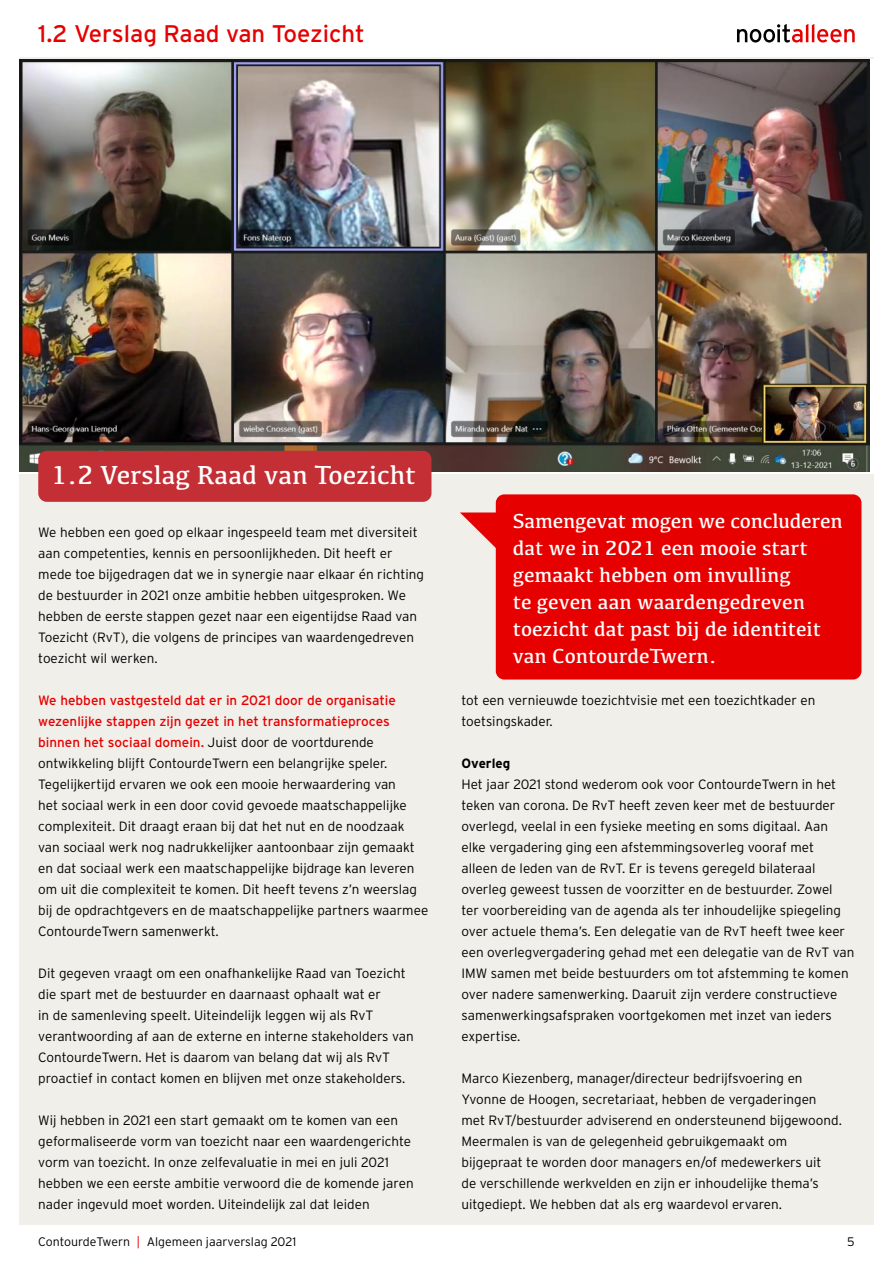
<style>
.page{position:relative;width:893px;height:1263px;background:#fff}
.page>*{position:absolute;margin:0;border:0;box-sizing:border-box;transform-origin:0 0}
.t1{font:27px "Kefa";color:#fff}
.t2{font:24px "Interstate";color:#e60000}
.t3{font:21px/27px "Kefa";color:#fff}
.t4{font:300 13.5px/21px "Interstate";color:#000}
.t5{font:700 13.5px "Interstate";color:#000}
.t6{font:300 12.3px "Interstate";color:#000}
.s1{font-weight:400;color:#e60000}
.s2{color:#e60000}
</style>
<div class="page">
<svg style="left:737px;top:24px;width:118px;height:19px"></svg>
<div style="left:19px;top:57px;width:855px;height:1168px;background:#f1efea"></div>
<img style="left:19px;top:60px;width:851px;height:412px">
<svg style="left:460px;top:512px;width:36px;height:71px"></svg>
<div style="left:496px;top:494px;width:365px;height:185px;background:#e60000;border-radius:9px"></div>
<div style="left:38px;top:451px;width:393px;height:51px;background:#c42e35;border-radius:9px"></div>
<h2 class="t2" style="left:38px;top:20px;width:328px">1.2 Verslag Raad van Toezicht</h2>
<h1 class="t1" style="left:51px;top:458px;width:366px">1.2 Verslag Raad van Toezicht</h1>
<p class="t4" style="left:38px;top:522px;width:387px">We hebben een goed op elkaar ingespeeld team met diversiteit aan competenties, kennis en persoonlijkheden. Dit heeft er mede toe bijgedragen dat we in synergie naar elkaar én richting de bestuurder in 2021 onze ambitie hebben uitgesproken. We hebben de eerste stappen gezet naar een eigentijdse Raad van Toezicht (RvT), die volgens de principes van waardengedreven toezicht wil werken.</p>
<p class="t4" style="left:38px;top:690px;width:392px"><span class="s1">We hebben vastgesteld dat er in 2021 door de organisatie wezenlijke stappen zijn gezet in het transformatieproces binnen het sociaal domein.</span> Juist door de voortdurende ontwikkeling blijft ContourdeTwern een belangrijke speler.<br>Tegelijkertijd ervaren we ook een mooie herwaardering van<br>het sociaal werk in een door covid gevoede maatschappelijke complexiteit. Dit draagt eraan bij dat het nut en de noodzaak van sociaal werk nog nadrukkelijker aantoonbaar zijn gemaakt en dat sociaal werk een maatschappelijke bijdrage kan leveren om uit die complexiteit te komen. Dit heeft tevens z’n weerslag bij de opdrachtgevers en de maatschappelijke partners waarmee ContourdeTwern samenwerkt.</p>
<p class="t4" style="left:38px;top:963px;width:377px">Dit gegeven vraagt om een onafhankelijke Raad van Toezicht die spart met de bestuurder en daarnaast ophaalt wat er<br>in de samenleving speelt. Uiteindelijk leggen wij als RvT verantwoording af aan de externe en interne stakeholders van ContourdeTwern. Het is daarom van belang dat wij als RvT proactief in contact komen en blijven met onze stakeholders.</p>
<p class="t4" style="left:38px;top:1110px;width:377px">Wij hebben in 2021 een start gemaakt om te komen van een geformaliseerde vorm van toezicht naar een waardengerichte vorm van toezicht. In onze zelfevaluatie in mei en juli 2021 hebben we een eerste ambitie verwoord die de komende jaren nader ingevuld moet worden. Uiteindelijk zal dat leiden</p>
<h3 class="t3" style="left:513px;top:506px;width:331px">Samengevat mogen we concluderen dat we in 2021 een mooie start gemaakt hebben om invulling<br>te geven aan waardengedreven toezicht dat past bij de identiteit van ContourdeTwern.</h3>
<p class="t4" style="left:461px;top:690px;width:355px">tot een vernieuwde toezichtvisie met een toezichtkader en toetsingskader.</p>
<p class="t5" style="left:461px;top:756px;width:50px">Overleg</p>
<p class="t4" style="left:461px;top:774px;width:394px">Het jaar 2021 stond wederom ook voor ContourdeTwern in het teken van corona. De RvT heeft zeven keer met de bestuurder overlegd, veelal in een fysieke meeting en soms digitaal. Aan elke vergadering ging een afstemmingsoverleg vooraf met<br>alleen de leden van de RvT. Er is tevens geregeld bilateraal overleg geweest tussen de voorzitter en de bestuurder. Zowel<br>ter voorbereiding van de agenda als ter inhoudelijke spiegeling over actuele thema’s. Een delegatie van de RvT heeft twee keer een overlegvergadering gehad met een delegatie van de RvT van IMW samen met beide bestuurders om tot afstemming te komen over nadere samenwerking. Daaruit zijn verdere constructieve samenwerkingsafspraken voortgekomen met inzet van ieders expertise.</p>
<p class="t4" style="left:461px;top:1068px;width:382px">Marco Kiezenberg, manager/directeur bedrijfsvoering en Yvonne de Hoogen, secretariaat, hebben de vergaderingen met RvT/bestuurder adviserend en ondersteunend bijgewoond.<br>Meermalen is van de gelegenheid gebruikgemaakt om bijgepraat te worden door managers en/of medewerkers uit<br>de verschillende werkvelden en zijn er inhoudelijke thema’s uitgediept. We hebben dat als erg waardevol ervaren.</p>
<p class="t6" style="left:38px;top:1235px;width:259px">ContourdeTwern <span class="s2">|</span> Algemeen jaarverslag 2021</p>
<p class="t6" style="left:847px;top:1235px;width:9px">5</p>
</div>
